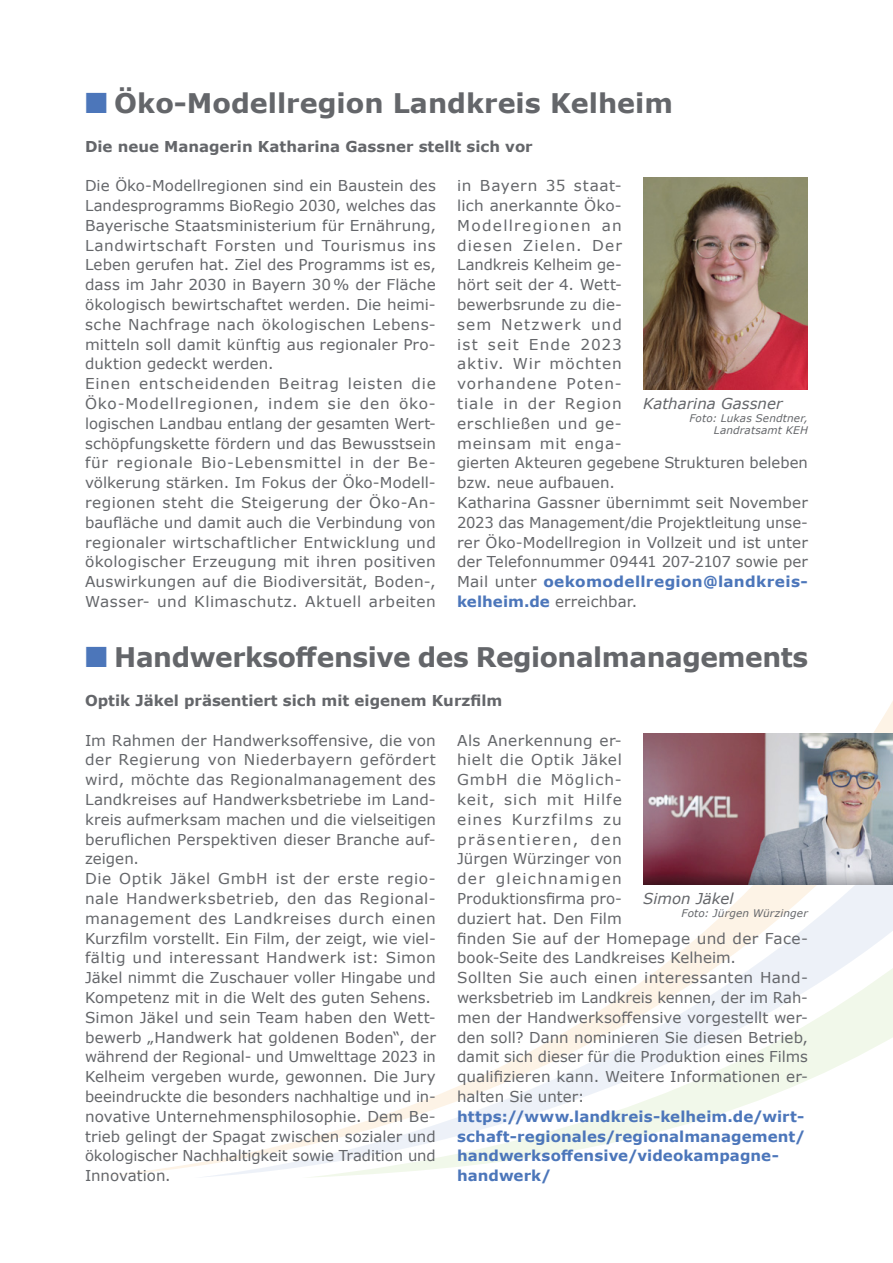
<style>
.page{position:relative;width:893px;height:1263px;background:#fff}
.page>*{position:absolute;margin:0;border:0;box-sizing:border-box;transform-origin:0 0}
.t1{font:700 27px "Verdana";letter-spacing:-.015em;color:#64666a}
.t2{font:15px/19.8px "Verdana";letter-spacing:.01em;color:#64666a}
.t3{font:700 15px/19.8px "Verdana";letter-spacing:.005em;color:#4c76ba}
.t4{font:700 15px "Verdana";color:#64666a}
.t5{font:italic 15px "Verdana";color:#64666a}
.t6{font:italic 10.5px/12.6px "Verdana";letter-spacing:.015em;color:#64666a;text-align:right}
.s1{font-family:"European Pi Three";font-weight:400;color:#4c76ba}
.s2{font-weight:700;color:#4c76ba}
</style>
<div class="page">
<svg style="left:101px;top:701px;width:792px;height:477px"></svg>
<img style="left:643px;top:177px;width:165px;height:212px">
<img style="left:643px;top:733px;width:250px;height:151px">
<h1 class="t1" style="left:85px;top:84px;width:589px"><span class="s1">!</span> Öko-Modellregion Landkreis Kelheim</h1>
<p class="t4" style="left:85px;top:135px;width:449px">Die neue Managerin Katharina Gassner stellt sich vor</p>
<p class="t2" style="left:85px;top:176px;width:352px">Die Öko-Modellregionen sind ein Baustein des Landesprogramms BioRegio 2030, welches das Bayerische Staatsministerium für Ernährung, Landwirtschaft Forsten und Tourismus ins Leben gerufen hat. Ziel des Programms ist es, dass im Jahr 2030 in Bayern 30% der Fläche ökologisch bewirtschaftet werden. Die heimi&shy;sche Nachfrage nach ökologischen Lebens&shy;mitteln soll damit künftig aus regionaler Pro&shy;duktion gedeckt werden.<br>Einen entscheidenden Beitrag leisten die Öko-Modellregionen, indem sie den öko&shy;logischen Landbau entlang der gesamten Wert&shy;schöpfungskette fördern und das Bewusstsein für regionale Bio-Lebensmittel in der Be&shy;völkerung stärken. Im Fokus der Öko-Modell&shy;regionen steht die Steigerung der Öko-An&shy;baufläche und damit auch die Verbindung von regionaler wirtschaftlicher Entwicklung und ökologischer Erzeugung mit ihren positiven Auswirkungen auf die Biodiversität, Boden-, Wasser- und Klimaschutz. Aktuell arbeiten</p>
<p class="t2" style="left:457px;top:176px;width:352px">in Bayern 35 staat-<br>lich anerkannte Öko-<br>Modellregionen an<br>diesen Zielen. Der<br>Landkreis Kelheim ge-<br>hört seit der 4. Wett-<br>bewerbsrunde zu die-<br>sem Netzwerk und<br>ist seit Ende 2023<br>aktiv. Wir möchten<br>vorhandene Poten-<br>tiale in der Region<br>erschließen und ge-<br>meinsam mit enga-<br>gierten Akteuren gegebene Strukturen beleben bzw. neue aufbauen.<br>Katharina Gassner übernimmt seit November<br>2023 das Management/die Projektleitung unse&shy;rer Öko-Modellregion in Vollzeit und ist unter der Telefonnummer 09441 207-2107 sowie per<br>Mail unter <span class="s2">oekomodellregion@landkreis&shy;kelheim.de</span> erreichbar.</p>
<p class="t5" style="left:643px;top:393px;width:141px">Katharina Gassner</p>
<p class="t6" style="left:689px;top:411px;width:120px">Foto: Lukas Sendtner,<br>Landratsamt KEH</p>
<h1 class="t1" style="left:85px;top:638px;width:724px"><span class="s1">!</span> Handwerksoffensive des Regionalmanagements</h1>
<p class="t4" style="left:85px;top:690px;width:419px">Optik Jäkel präsentiert sich mit eigenem Kurzfilm</p>
<p class="t2" style="left:85px;top:730px;width:352px">Im Rahmen der Handwerksoffensive, die von der Regierung von Niederbayern gefördert wird, möchte das Regionalmanagement des Landkreises auf Handwerksbetriebe im Land&shy;kreis aufmerksam machen und die vielseitigen beruflichen Perspektiven dieser Branche auf&shy;zeigen.<br>Die Optik Jäkel GmbH ist der erste regio&shy;nale Handwerksbetrieb, den das Regional&shy;management des Landkreises durch einen Kurzfilm vorstellt. Ein Film, der zeigt, wie viel&shy;fältig und interessant Handwerk ist: Simon Jäkel nimmt die Zuschauer voller Hingabe und Kompetenz mit in die Welt des guten Sehens.<br>Simon Jäkel und sein Team haben den Wett&shy;bewerb „Handwerk hat goldenen Boden“, der während der Regional- und Umwelttage 2023 in Kelheim vergeben wurde, gewonnen. Die Jury beeindruckte die besonders nachhaltige und in&shy;novative Unternehmensphilosophie. Dem Be&shy;trieb gelingt der Spagat zwischen sozialer und ökologischer Nachhaltigkeit sowie Tradition und Innovation.</p>
<p class="t2" style="left:457px;top:730px;width:352px">Als Anerkennung er-<br>hielt die Optik Jäkel<br>GmbH die Möglich-<br>keit, sich mit Hilfe<br>eines Kurzfilms zu<br>präsentieren, den<br>Jürgen Würzinger von<br>der gleichnamigen<br>Produktionsfirma pro-<br>duziert hat. Den Film<br>finden Sie auf der Homepage und der Face&shy;book-Seite des Landkreises Kelheim.<br>Sollten Sie auch einen interessanten Hand&shy;werksbetrieb im Landkreis kennen, der im Rah&shy;men der Handwerksoffensive vorgestellt wer&shy;den soll? Dann nominieren Sie diesen Betrieb, damit sich dieser für die Produktion eines Films qualifizieren kann. Weitere Informationen er&shy;halten Sie unter:</p>
<p class="t5" style="left:643px;top:888px;width:92px">Simon Jäkel</p>
<p class="t6" style="left:681px;top:906px;width:128px">Foto: Jürgen Würzinger</p>
<p class="t3" style="left:457px;top:1106px;width:350px">https://www.landkreis-kelheim.de/wirt&shy;schaft-regionales/regionalmanagement/ handwerksoffensive/videokampagne&shy;handwerk/</p>
</div>
